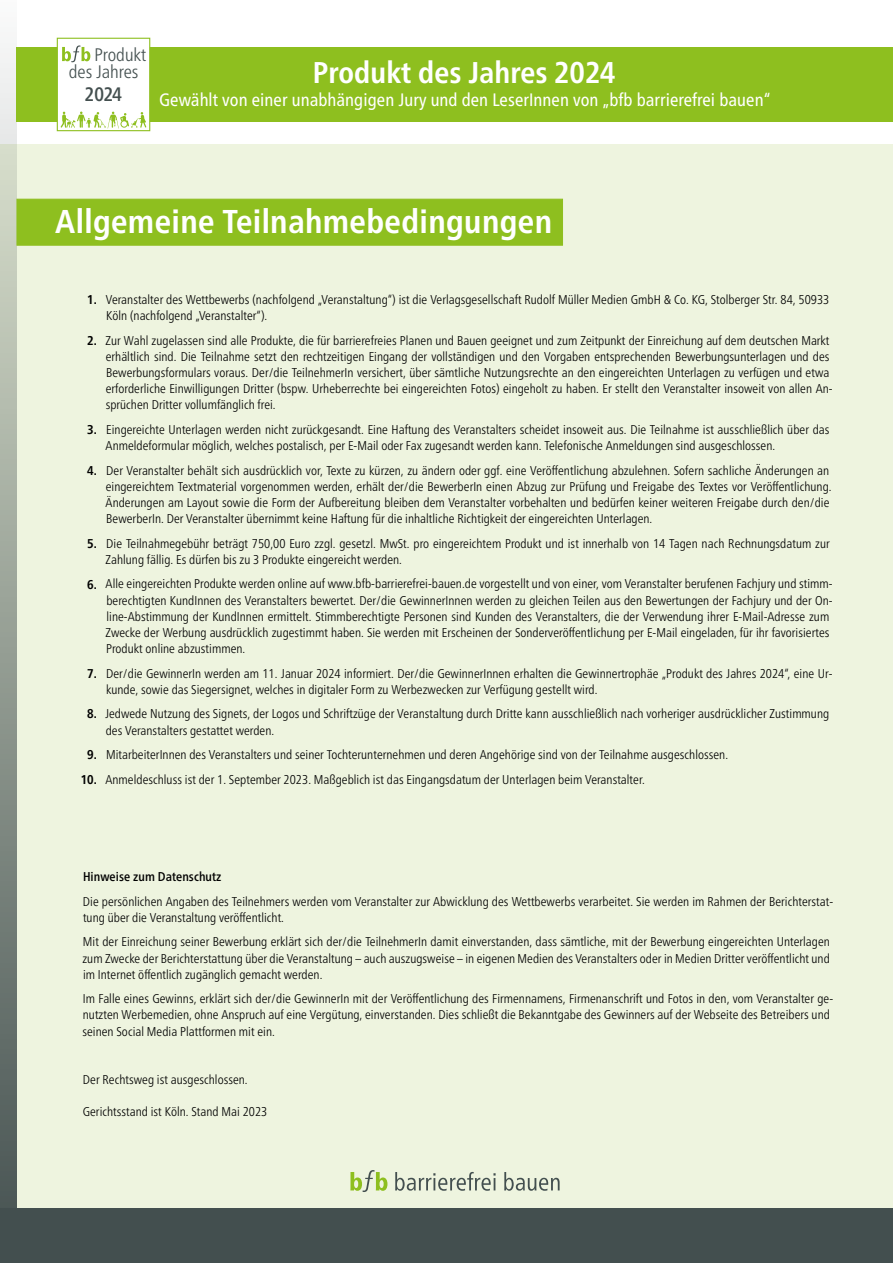
<style>
.page{position:relative;width:893px;height:1263px;background:#fff}
.page>*{position:absolute;margin:0;border:0;box-sizing:border-box;transform-origin:0 0}
.t1{font:700 condensed 33px "Frutiger Neue LT Pro";letter-spacing:.01em;color:#fff}
.t2{font:700 condensed 30px "Frutiger Neue LT Pro";letter-spacing:.005em;color:#fff}
.t3{font:500 condensed 19.5px "Frutiger Neue LT Pro";color:#434f4f}
.t4{font:300 condensed 18.15px/17.1px "Frutiger Neue LT Pro";color:#434f4f}
.t5{font:condensed 18px "Frutiger Neue LT Pro";letter-spacing:.005em;color:#fff}
.t6{font:300 condensed 12.75px/16.2px "Frutiger Neue LT Pro";letter-spacing:.005em;color:#000}
.t7{font:500 condensed 12.75px "Frutiger Neue LT Pro";letter-spacing:.005em;color:#000}
.t8{font:700 condensed 12.75px/24.6px "Frutiger Neue LT Pro";color:#000;text-align:center}
</style>
<div class="page">
<div style="left:0;top:145px;width:893px;height:1118px;background:#eef4df"></div>
<svg style="left:0;top:43px;width:17px;height:1166px;background:#98a198"></svg>
<div style="left:17px;top:199px;width:546px;height:47px;background:#8ebf1f;border:1px solid #8ebf1f"></div>
<div style="left:0;top:1209px;width:893px;height:54px;background:#434f4f"></div>
<svg style="left:350px;top:1170px;width:37px;height:22px"></svg>
<svg style="left:395px;top:1172px;width:101px;height:19px"></svg>
<svg style="left:504px;top:1172px;width:56px;height:19px"></svg>
<div style="left:16px;top:47px;width:877px;height:75px;background:#8ebf1f"></div>
<div style="left:57px;top:38px;width:93px;height:93px;background:#fff;border:1px solid #8ebf1f"></div>
<svg style="left:61px;top:112px;width:85px;height:16px"></svg>
<svg style="left:62px;top:45px;width:28px;height:17px"></svg>
<h3 class="t4" style="left:69px;top:46px;width:79px;text-indent:26px">Produkt des Jahres</h3>
<h3 class="t3" style="left:85px;top:83px;width:39px">2024</h3>
<h2 class="t2" style="left:313px;top:55px;width:304px">Produkt des Jahres 2024</h2>
<h3 class="t5" style="left:159px;top:89px;width:613px">Gewählt von einer unabhängigen Jury und den LeserInnen von „bfb barrierefrei bauen“</h3>
<h1 class="t1" style="left:55px;top:202px;width:498px">Allgemeine Teilnahmebedingungen</h1>
<p class="t8" style="left:87px;top:287px;width:11px">1.</p>
<p class="t8" style="left:87px;top:328px;width:11px">2.</p>
<p class="t8" style="left:87px;top:417px;width:11px">3.</p>
<p class="t8" style="left:87px;top:458px;width:11px">4.</p>
<p class="t8" style="left:87px;top:531px;width:11px">5.</p>
<p class="t8" style="left:87px;top:572px;width:11px">6.</p>
<p class="t8" style="left:87px;top:661px;width:11px">7.</p>
<p class="t8" style="left:87px;top:702px;width:11px">8.</p>
<p class="t8" style="left:81px;top:742px;width:18px">9.<br>10.</p>
<p class="t6" style="left:106px;top:291px;width:725px">Veranstalter des Wettbewerbs (nachfolgend „Veranstaltung“) ist die Verlagsgesellschaft Rudolf Müller Medien GmbH &amp; Co. KG, Stolberger Str. 84, 50933<br>Köln (nachfolgend „Veranstalter“).</p>
<p class="t6" style="left:105px;top:332px;width:729px">Zur Wahl zugelassen sind alle Produkte, die für barrierefreies Planen und Bauen geeignet und zum Zeitpunkt der Einreichung auf dem deutschen Markt erhältlich sind. Die Teilnahme setzt den rechtzeitigen Eingang der vollständigen und den Vorgaben entsprechenden Bewerbungsunterlagen und des Bewerbungsformulars voraus. Der/die TeilnehmerIn versichert, über sämtliche Nutzungsrechte an den eingereichten Unterlagen zu verfügen und etwa erforderliche Einwilligungen Dritter (bspw. Urheberrechte bei eingereichten Fotos) eingeholt zu haben. Er stellt den Veranstalter insoweit von allen An&shy;sprüchen Dritter vollumfänglich frei.</p>
<p class="t6" style="left:106px;top:421px;width:725px">Eingereichte Unterlagen werden nicht zurückgesandt. Eine Haftung des Veranstalters scheidet insoweit aus. Die Teilnahme ist ausschließlich über das<br>Anmeldeformular möglich, welches postalisch, per E-Mail oder Fax zugesandt werden kann. Telefonische Anmeldungen sind ausgeschlossen.</p>
<p class="t6" style="left:106px;top:462px;width:727px">Der Veranstalter behält sich ausdrücklich vor, Texte zu kürzen, zu ändern oder ggf. eine Veröffentlichung abzulehnen. Sofern sachliche Änderungen an eingereichtem Textmaterial vorgenommen werden, erhält der/die BewerberIn einen Abzug zur Prüfung und Freigabe des Textes vor Veröffentlichung.<br>Änderungen am Layout sowie die Form der Aufbereitung bleiben dem Veranstalter vorbehalten und bedürfen keiner weiteren Freigabe durch den/die BewerberIn. Der Veranstalter übernimmt keine Haftung für die inhaltliche Richtigkeit der eingereichten Unterlagen.</p>
<p class="t6" style="left:106px;top:535px;width:726px">Die Teilnahmegebühr beträgt 750,00 Euro zzgl. gesetzl. MwSt. pro eingereichtem Produkt und ist innerhalb von 14 Tagen nach Rechnungsdatum zur<br>Zahlung fällig. Es dürfen bis zu 3 Produkte eingereicht werden.</p>
<p class="t6" style="left:106px;top:576px;width:729px">Alle eingereichten Produkte werden online auf www.bfb-barrierefrei-bauen.de vorgestellt und von einer, vom Veranstalter berufenen Fachjury und stimm&shy;berechtigten KundInnen des Veranstalters bewertet. Der/die GewinnerInnen werden zu gleichen Teilen aus den Bewertungen der Fachjury und der On&shy;line-Abstimmung der KundInnen ermittelt. Stimmberechtigte Personen sind Kunden des Veranstalters, die der Verwendung ihrer E-Mail-Adresse zum Zwecke der Werbung ausdrücklich zugestimmt haben. Sie werden mit Erscheinen der Sonderveröffentlichung per E-Mail eingeladen, für ihr favorisiertes Produkt online abzustimmen.</p>
<p class="t6" style="left:106px;top:665px;width:728px">Der/die GewinnerIn werden am 11. Januar 2024 informiert. Der/die GewinnerInnen erhalten die Gewinnertrophäe „Produkt des Jahres 2024“, eine Ur&shy;kunde, sowie das Siegersignet, welches in digitaler Form zu Werbezwecken zur Verfügung gestellt wird.</p>
<p class="t6" style="left:105px;top:706px;width:726px">Jedwede Nutzung des Signets, der Logos und Schriftzüge der Veranstaltung durch Dritte kann ausschließlich nach vorheriger ausdrücklicher Zustimmung des Veranstalters gestattet werden.</p>
<p class="t6" style="left:105px;top:742px;width:624px;line-height:24.6px">MitarbeiterInnen des Veranstalters und seiner Tochterunternehmen und deren Angehörige sind von der Teilnahme ausgeschlossen.<br>Anmeldeschluss ist der 1. September 2023. Maßgeblich ist das Eingangsdatum der Unterlagen beim Veranstalter.</p>
<p class="t7" style="left:83px;top:869px;width:140px">Hinweise zum Datenschutz</p>
<p class="t6" style="left:83px;top:893px;width:752px">Die persönlichen Angaben des Teilnehmers werden vom Veranstalter zur Abwicklung des Wettbewerbs verarbeitet. Sie werden im Rahmen der Berichterstat&shy;tung über die Veranstaltung veröffentlicht.</p>
<p class="t6" style="left:82px;top:934px;width:749px;text-align:justify">Mit der Einreichung seiner Bewerbung erklärt sich der/die TeilnehmerIn damit einverstanden, dass sämtliche, mit der Bewerbung eingereichten Unterlagen zum Zwecke der Berichterstattung über die Veranstaltung – auch auszugsweise – in eigenen Medien des Veranstalters oder in Medien Dritter veröffentlicht und im Internet öffentlich zugänglich gemacht werden.</p>
<p class="t6" style="left:82px;top:991px;width:752px">Im Falle eines Gewinns, erklärt sich der/die GewinnerIn mit der Veröffentlichung des Firmennamens, Firmenanschrift und Fotos in den, vom Veranstalter ge&shy;nutzten Werbemedien, ohne Anspruch auf eine Vergütung, einverstanden. Dies schließt die Bekanntgabe des Gewinners auf der Webseite des Betreibers und seinen Social Media Plattformen mit ein.</p>
<p class="t6" style="left:83px;top:1071px;width:166px">Der Rechtsweg ist ausgeschlossen.</p>
<p class="t6" style="left:83px;top:1103px;width:186px">Gerichtsstand ist Köln. Stand Mai 2023</p>
</div>
